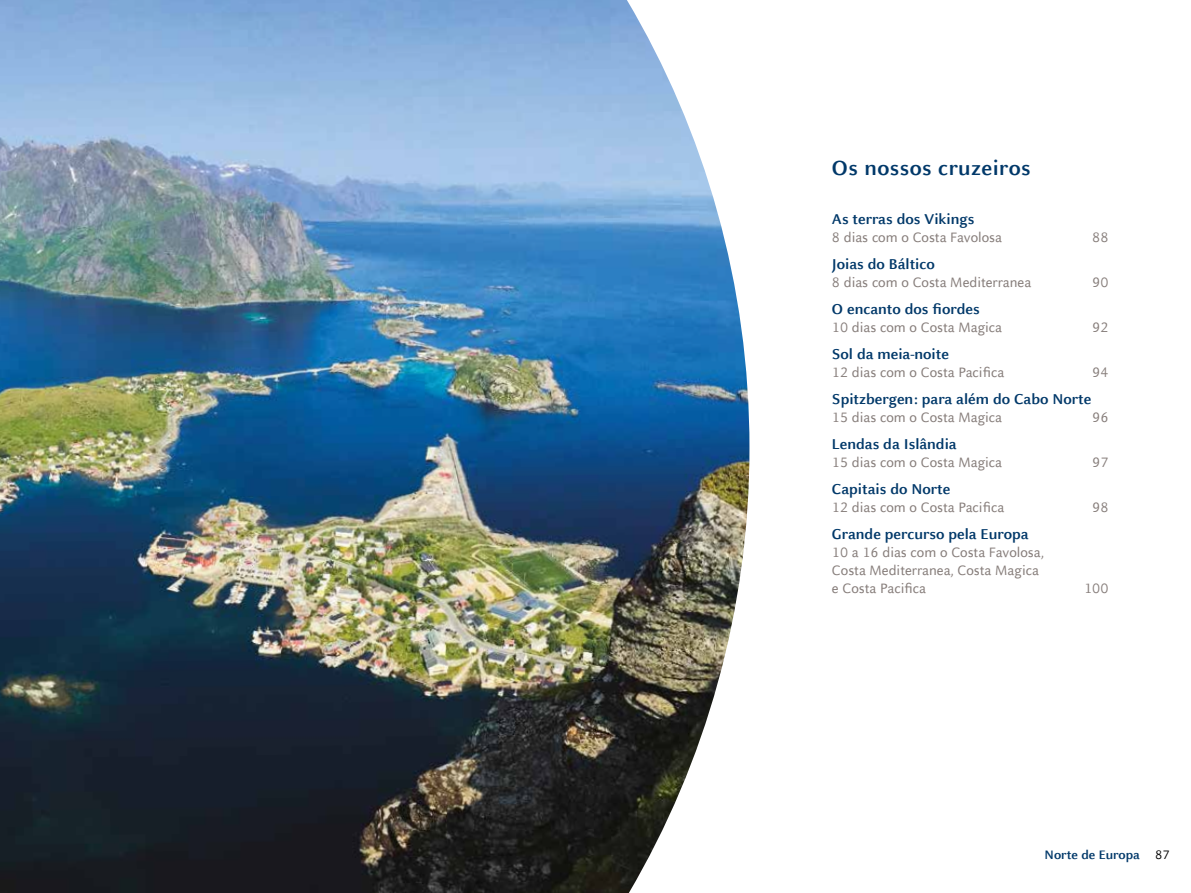
<style>
.page{position:relative;width:1191px;height:893px;background:#fff}
.page>*{position:absolute;margin:0;border:0;box-sizing:border-box;transform-origin:0 0}
.t1{font:700 22.5px "Celeste Sans Offc Pro";letter-spacing:.02em;color:#003869}
.t2{font:700 15.75px "Celeste Sans Offc Pro";color:#003869}
.t3{font:15px/18px "Celeste Sans Offc Pro";color:#867d7a}
.t4{font:700 13.5px "Celeste Sans Offc Pro";color:#003869}
.s1{font-weight:400;color:#000}
</style>
<div class="page">
<img style="left:0;top:0;width:749px;height:893px">
<h1 class="t1" style="left:832px;top:154px;width:200px">Os nossos cruzeiros</h1>
<p class="t2" style="left:832px;top:209px;width:144px">As terras dos Vikings</p>
<p class="t3" style="left:832px;top:228px;width:171px">8 dias com o Costa Favolosa</p>
<p class="t3" style="left:1092px;top:228px;width:18px">88</p>
<p class="t2" style="left:832px;top:254px;width:104px">Joias do Báltico</p>
<p class="t3" style="left:832px;top:273px;width:201px">8 dias com o Costa Mediterranea</p>
<p class="t3" style="left:1092px;top:273px;width:18px">90</p>
<p class="t2" style="left:832px;top:299px;width:149px">O encanto dos fiordes</p>
<p class="t3" style="left:832px;top:318px;width:172px">10 dias com o Costa Magica</p>
<p class="t3" style="left:1092px;top:318px;width:18px">92</p>
<p class="t2" style="left:832px;top:344px;width:119px">Sol da meia-noite</p>
<p class="t3" style="left:832px;top:363px;width:174px">12 dias com o Costa Pacifica</p>
<p class="t3" style="left:1092px;top:363px;width:18px">94</p>
<p class="t2" style="left:832px;top:389px;width:261px">Spitzbergen: para além do Cabo Norte</p>
<p class="t3" style="left:832px;top:408px;width:172px">15 dias com o Costa Magica</p>
<p class="t3" style="left:1092px;top:408px;width:18px">96</p>
<p class="t2" style="left:832px;top:434px;width:126px">Lendas da Islândia</p>
<p class="t3" style="left:832px;top:453px;width:172px">15 dias com o Costa Magica</p>
<p class="t3" style="left:1092px;top:453px;width:18px">97</p>
<p class="t2" style="left:832px;top:479px;width:120px">Capitais do Norte</p>
<p class="t3" style="left:832px;top:498px;width:174px">12 dias com o Costa Pacifica</p>
<p class="t3" style="left:1092px;top:498px;width:18px">98</p>
<p class="t2" style="left:832px;top:524px;width:198px">Grande percurso pela Europa</p>
<p class="t3" style="left:832px;top:543px;width:213px">10 a 16 dias com o Costa Favolosa,<br>Costa Mediterranea, Costa Magica e Costa Pacifica</p>
<p class="t3" style="left:1084px;top:579px;width:26px">100</p>
<p class="t4" style="left:1044px;top:846px;width:127px">Norte de Europa <span class="s1">87</span></p>
</div>
